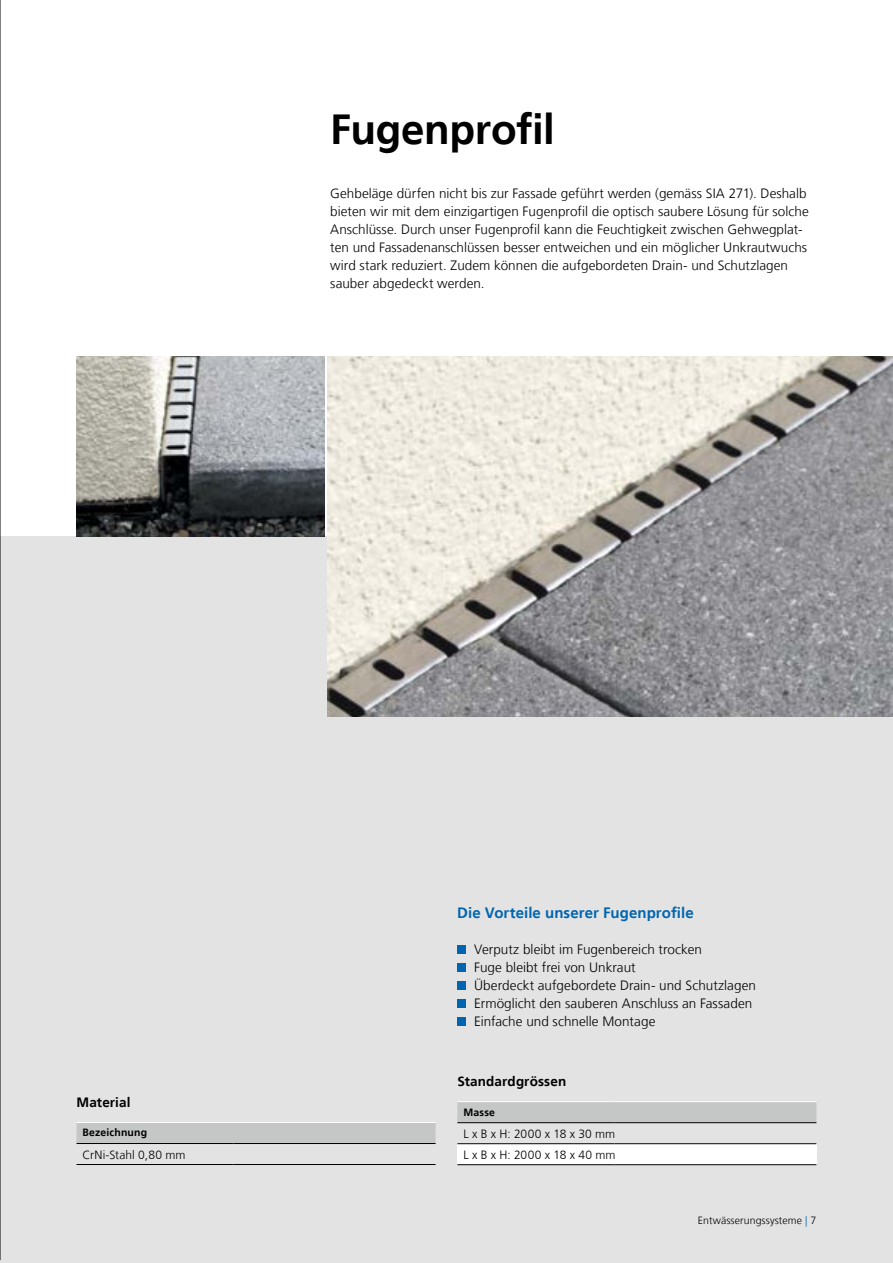
<style>
.page{position:relative;width:893px;height:1263px;background:#fff}
.page>*{position:absolute;margin:0;border:0;box-sizing:border-box;transform-origin:0 0}
.t1{font:700 42px "Frutiger LT";letter-spacing:-.01em;color:#000}
.t2{font:700 15px "Frutiger LT";letter-spacing:.005em;color:#0065b1}
.t3{font:300 13.5px/18px "Frutiger LT";letter-spacing:.005em;color:#000}
.t4{font:700 13.5px "Frutiger LT";letter-spacing:.01em;color:#000}
.t5{font:300 12px/21px "Frutiger LT";letter-spacing:.005em;color:#000}
.t6{font:300 10.5px "Frutiger LT";letter-spacing:.01em;color:#000}
.t7{font:700 10.5px "Frutiger LT";letter-spacing:.02em;color:#000}
.s1{color:#0065b1}
</style>
<div class="page">
<div style="left:0;top:536px;width:893px;height:727px;background:#e3e3e3"></div>
<img style="left:77px;top:356px;width:248px;height:180px">
<img style="left:327px;top:356px;width:566px;height:360px">
<div style="left:457px;top:945px;width:9px;height:9px;background:#0065b1"></div>
<div style="left:457px;top:963px;width:9px;height:9px;background:#0065b1"></div>
<div style="left:457px;top:981px;width:9px;height:9px;background:#0065b1"></div>
<div style="left:457px;top:999px;width:9px;height:9px;background:#0065b1"></div>
<div style="left:457px;top:1017px;width:9px;height:9px;background:#0065b1"></div>
<div style="left:77px;top:1123px;width:359px;height:20px;background:#c5c6c6"></div>
<hr style="left:77px;top:1122px;width:157px;height:1px;background:#fff">
<hr style="left:234px;top:1122px;width:202px;height:1px;background:#fff">
<hr style="left:77px;top:1143px;width:157px;height:1px;background:#000">
<hr style="left:234px;top:1143px;width:202px;height:1px;background:#000">
<hr style="left:77px;top:1164px;width:157px;height:1px;background:#000">
<hr style="left:234px;top:1164px;width:202px;height:1px;background:#000">
<div style="left:457px;top:1102px;width:359px;height:20px;background:#c5c6c6"></div>
<div style="left:457px;top:1144px;width:359px;height:21px;background:#fff"></div>
<hr style="left:457px;top:1101px;width:157px;height:1px;background:#fff">
<hr style="left:614px;top:1101px;width:202px;height:1px;background:#fff">
<hr style="left:457px;top:1122px;width:157px;height:1px;background:#000">
<hr style="left:614px;top:1122px;width:202px;height:1px;background:#000">
<hr style="left:457px;top:1143px;width:157px;height:1px;background:#000">
<hr style="left:614px;top:1143px;width:202px;height:1px;background:#000">
<hr style="left:457px;top:1164px;width:157px;height:1px;background:#000">
<hr style="left:614px;top:1164px;width:202px;height:1px;background:#000">
<hr style="left:0;top:0;width:1px;height:1260px;background:#000">
<h1 class="t1" style="left:330px;top:105px;width:226px">Fugenprofil</h1>
<p class="t3" style="left:330px;top:185px;width:480px">Gehbeläge dürfen nicht bis zur Fassade geführt werden (gemäss SIA 271). Deshalb bieten wir mit dem einzigartigen Fugenprofil die optisch saubere Lösung für solche Anschlüsse. Durch unser Fugenprofil kann die Feuchtigkeit zwischen Gehwegplat&shy;ten und Fassadenanschlüssen besser entweichen und ein möglicher Unkrautwuchs wird stark reduziert. Zudem können die aufgebordeten Drain- und Schutzlagen sauber abgedeckt werden.</p>
<p class="t4" style="left:77px;top:1094px;width:55px">Material</p>
<p class="t7" style="left:83px;top:1126px;width:66px">Bezeichnung</p>
<p class="t5" style="left:83px;top:1144px;width:104px">CrNi-Stahl 0,80 mm</p>
<p class="t2" style="left:457px;top:904px;width:238px">Die Vorteile unserer Fugenprofile</p>
<p class="t3" style="left:474px;top:941px;width:283px">Verputz bleibt im Fugenbereich trocken<br>Fuge bleibt frei von Unkraut<br>Überdeckt aufgebordete Drain- und Schutzlagen Ermöglicht den sauberen Anschluss an Fassaden Einfache und schnelle Montage</p>
<p class="t4" style="left:457px;top:1074px;width:110px">Standardgrössen</p>
<p class="t7" style="left:463px;top:1106px;width:33px">Masse</p>
<p class="t5" style="left:463px;top:1123px;width:154px">L x B x H: 2000 x 18 x 30 mm<br>L x B x H: 2000 x 18 x 40 mm</p>
<p class="t6" style="left:698px;top:1214px;width:120px">Entwässerungssysteme <span class="s1">|</span> 7</p>
</div>
